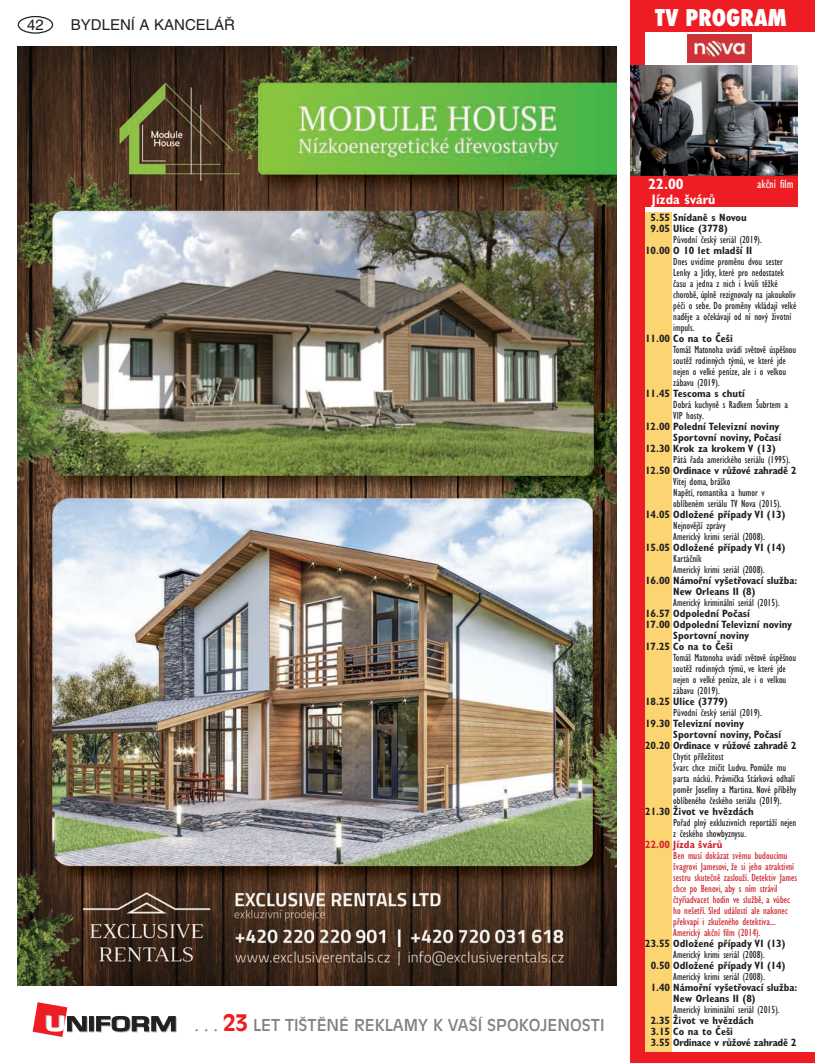
<style>
.page{position:relative;width:815px;height:1063px;background:#fff}
.page>*{position:absolute;margin:0;border:0;box-sizing:border-box;transform-origin:0 0}
.t1{font:800 condensed 22.5px "Futura";color:#fff}
.t2{font:16.25px "Antique Olive CE";color:#808285}
.t3{font:15px "Helvetica CE";color:#231f20}
.t4{font:700 condensed 15px "Gill Sans CE";color:#fff}
.t5{font:700 condensed 13.75px "Gill Sans CE";color:#fff}
.t6{font:condensed 12.5px "Gill Sans CE";color:#fff}
.t7{font:condensed 10.62px/11px "Gill Sans CE";color:#231f20}
.t8{font:700 condensed 10.62px/11px "Gill Sans CE";color:#231f20}
.t9{font:condensed 10.62px/11px "Gill Sans CE";color:#d1232a}
.t10{font:700 condensed 10.62px/11px "Gill Sans CE";letter-spacing:-.02em;color:#231f20}
.t11{font:700 condensed 10.62px "Gill Sans CE";color:#d1232a}
.s1{font-weight:700;font-size:22.5px;color:#ee1d23}
</style>
<div class="page">
<div style="left:18px;top:16px;width:35px;height:18px;border:1px solid #231f20;border-radius:50%"></div>
<svg style="left:90px;top:1017px;width:5px;height:15px"></svg>
<svg style="left:89px;top:1016px;width:5px;height:15px"></svg>
<svg style="left:96px;top:1016px;width:81px;height:16px"></svg>
<svg style="left:33px;top:1002px;width:55px;height:35px"></svg>
<div style="left:631px;top:0;width:184px;height:32px;background:#ee1d23"></div>
<div style="left:631px;top:175px;width:166px;height:32px;background:#ee1d23"></div>
<img style="left:687px;top:34px;width:64px;height:29px">
<div style="left:631px;top:0;width:14px;height:1063px;background:#ee1d23"></div>
<div style="left:631px;top:1052px;width:184px;height:11px;background:#ee1d23"></div>
<div style="left:645px;top:213px;width:26px;height:839px;background:#fdd472"></div>
<img style="left:631px;top:66px;width:166px;height:109px">
<img style="left:18px;top:46px;width:599px;height:939px">
<h3 class="t3" style="left:27px;top:16px;width:18px">42</h3>
<h3 class="t3" style="left:71px;top:16px;width:166px">BYDLENÍ A KANCELÁŘ</h3>
<h1 class="t1" style="left:655px;top:2px;width:133px">TV PROGRAM</h1>
<h2 class="t2" style="left:195px;top:1016px;width:411px">. . . <span class="s1">23</span> LET TIŠTĚNÉ REKLAMY K VAŠÍ SPOKOJENOSTI</h2>
<h3 class="t4" style="left:648px;top:175px;width:37px">22.00</h3>
<p class="t5" style="left:652px;top:191px;width:65px">Jízda švárů</p>
<p class="t6" style="left:757px;top:176px;width:38px">akční film</p>
<p class="t8" style="left:651px;top:212px;width:98px">5.55 Snídaně s Novou<br>9.05 Ulice (3778)</p>
<p class="t7" style="left:673px;top:234px;width:90px">Původní český seriál (2019).</p>
<p class="t8" style="left:645px;top:245px;width:109px">10.00 O 10 let mladší II</p>
<p class="t7" style="left:673px;top:256px;width:125px">Dnes uvidíme proměnu dvou sester<br>Lenky a Jitky, které pro nedostatek času a jedna z nich i kvůli těžké chorobě, úplně rezignovaly na jakoukoliv péči o sebe. Do proměny vkládají velké naděje a očekávají od ní nový životní impuls.</p>
<p class="t8" style="left:645px;top:333px;width:89px">11.00 Co na to Češi</p>
<p class="t7" style="left:673px;top:344px;width:124px">Tomáš Matonoha uvádí světově úspěšnou soutěž rodinných týmů, ve které jde nejen o velké peníze, ale i o velkou zábavu (2019).</p>
<p class="t8" style="left:645px;top:388px;width:101px">11.45 Tescoma s chutí</p>
<p class="t7" style="left:673px;top:399px;width:116px">Dobrá kuchyně s Radkem Šubrtem a<br>VIP hosty.</p>
<p class="t8" style="left:645px;top:421px;width:136px">12.00 Polední Televizní noviny</p>
<p class="t8" style="left:673px;top:432px;width:109px">Sportovní noviny, Počasí</p>
<p class="t8" style="left:645px;top:443px;width:132px">12.30 Krok za krokem V (13)</p>
<p class="t7" style="left:673px;top:454px;width:119px">Pátá řada amerického seriálu (1995).</p>
<p class="t10" style="left:645px;top:465px;width:153px">12.50 Ordinace v růžové zahradě 2</p>
<p class="t7" style="left:673px;top:476px;width:110px">Vítej doma, bráško<br>Napětí, romantika a humor v oblíbeném seriálu TV Nova (2015).</p>
<p class="t8" style="left:645px;top:509px;width:142px">14.05 Odložené případy VI (13)</p>
<p class="t7" style="left:673px;top:520px;width:93px">Nejnovější zprávy<br>Americký krimi seriál (2008).</p>
<p class="t8" style="left:645px;top:542px;width:142px">15.05 Odložené případy VI (14)</p>
<p class="t7" style="left:673px;top:553px;width:93px">Kartáčník<br>Americký krimi seriál (2008).</p>
<p class="t8" style="left:673px;top:575px;width:125px;text-indent:-28px">16.00 Námořní vyšetřovací služba:<br>New Orleans II (8)</p>
<p class="t7" style="left:673px;top:597px;width:108px">Americký kriminální seriál (2015).</p>
<p class="t8" style="left:645px;top:608px;width:106px">16.57 Odpolední Počasí</p>
<p class="t8" style="left:645px;top:619px;width:149px">17.00 Odpolední Televizní noviny</p>
<p class="t8" style="left:673px;top:630px;width:78px">Sportovní noviny</p>
<p class="t8" style="left:645px;top:641px;width:89px">17.25 Co na to Češi</p>
<p class="t7" style="left:673px;top:652px;width:124px">Tomáš Matonoha uvádí světově úspěšnou soutěž rodinných týmů, ve které jde nejen o velké peníze, ale i o velkou zábavu (2019).</p>
<p class="t8" style="left:645px;top:696px;width:84px">18.25 Ulice (3779)</p>
<p class="t7" style="left:673px;top:707px;width:90px">Původní český seriál (2019).</p>
<p class="t8" style="left:645px;top:718px;width:100px">19.30 Televizní noviny</p>
<p class="t8" style="left:673px;top:729px;width:109px">Sportovní noviny, Počasí</p>
<p class="t10" style="left:645px;top:740px;width:153px">20.20 Ordinace v růžové zahradě 2</p>
<p class="t7" style="left:673px;top:751px;width:125px">Chytit příležitost<br>Švarc chce zničit Ludvu. Pomůže mu parta nácků. Právnička Stárková odhalí poměr Josefíny a Martina. Nové příběhy oblíbeného českého seriálu (2019).</p>
<p class="t8" style="left:645px;top:806px;width:110px">21.30 Život ve hvězdách</p>
<p class="t7" style="left:673px;top:817px;width:125px">Pořad plný exkluzivních reportáží nejen z českého showbyznysu.</p>
<p class="t11" style="left:645px;top:838px;width:79px">22.00 Jízda švárů</p>
<p class="t9" style="left:673px;top:850px;width:125px">Ben musí dokázat svému budoucímu švagrovi Jamesovi, že si jeho atraktivní sestru skutečně zaslouží. Detektiv James chce po Benovi, aby s ním strávil čtyřiadvacet hodin ve službě, a vůbec ho nešetří. Sled událostí ale nakonec překvapí i zkušeného detektiva...<br>Americký akční film (2014).</p>
<p class="t8" style="left:645px;top:938px;width:142px">23.55 Odložené případy VI (13)</p>
<p class="t7" style="left:673px;top:949px;width:93px">Americký krimi seriál (2008).</p>
<p class="t8" style="left:651px;top:960px;width:136px">0.50 Odložené případy VI (14)</p>
<p class="t7" style="left:673px;top:971px;width:93px">Americký krimi seriál (2008).</p>
<p class="t8" style="left:673px;top:982px;width:125px;text-indent:-23px">1.40 Námořní vyšetřovací služba:<br>New Orleans II (8)</p>
<p class="t7" style="left:673px;top:1004px;width:108px">Americký kriminální seriál (2015).</p>
<p class="t10" style="left:651px;top:1015px;width:148px">2.35 Život ve hvězdách<br>3.15 Co na to Češi<br>3.55 Ordinace v růžové zahradě 2</p>
</div>
